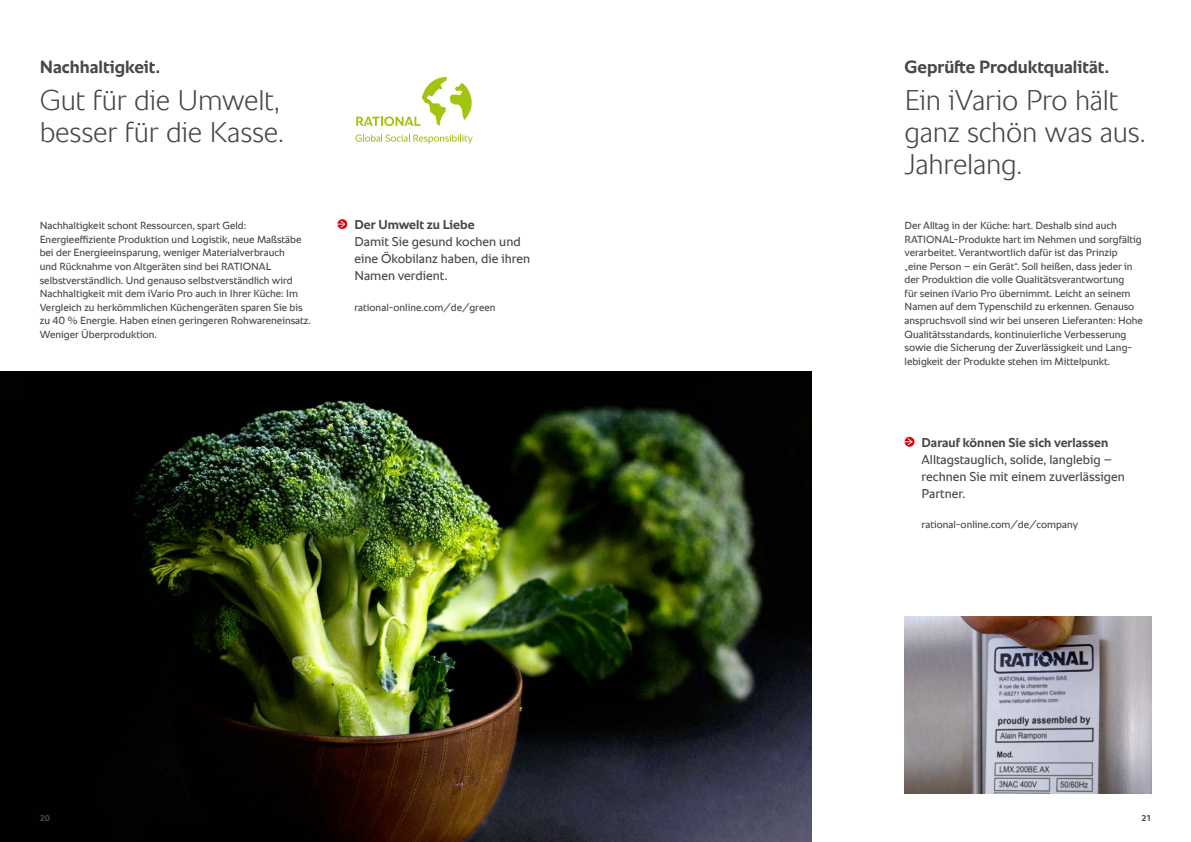
<style>
.page{position:relative;width:1191px;height:842px;background:#fff}
.page>*{position:absolute;margin:0;border:0;box-sizing:border-box;transform-origin:0 0}
.t1{font:300 29px/32px "RATIONAL Sans TT";letter-spacing:-.01em;color:#484847}
.t2{font:700 18px "RATIONAL Sans TT";color:#484847}
.t3{font:13px/17px "RATIONAL Sans TT";color:#484847}
.t4{font:700 13px "RATIONAL Sans TT";color:#484847}
.t5{font:10.5px/13.6px "RATIONAL Sans TT";color:#484847}
.t6{font:700 8.5px "RATIONAL Sans TT";color:#484847}
</style>
<div class="page">
<img style="left:0;top:372px;width:811px;height:470px">
<img style="left:904px;top:617px;width:247px;height:177px">
<svg style="left:337px;top:219px;width:10px;height:10px"></svg>
<svg style="left:904px;top:437px;width:10px;height:10px"></svg>
<svg style="left:356px;top:77px;width:116px;height:49px"></svg>
<svg style="left:355px;top:134px;width:118px;height:10px"></svg>
<h2 class="t2" style="left:40px;top:53px;width:122px">Nachhaltigkeit.</h2>
<h1 class="t1" style="left:40px;top:84px;width:246px">Gut für die Umwelt, besser für die Kasse.</h1>
<p class="t5" style="left:40px;top:219px;width:273px">Nachhaltigkeit schont Ressourcen, spart Geld:<br>Energieeffiziente Produktion und Logistik, neue Maßstäbe bei der Energieeinsparung, weniger Materialverbrauch<br>und Rücknahme von Altgeräten sind bei RATIONAL selbstverständlich. Und genauso selbstverständlich wird Nachhaltigkeit mit dem iVario Pro auch in Ihrer Küche: Im Vergleich zu herkömmlichen Küchengeräten sparen Sie bis zu 40 % Energie. Haben einen geringeren Rohwareneinsatz.<br>Weniger Überproduktion.</p>
<p class="t4" style="left:354px;top:215px;width:122px">Der Umwelt zu Liebe</p>
<p class="t3" style="left:354px;top:233px;width:177px">Damit Sie gesund kochen und eine Ökobilanz haben, die ihren<br>Namen verdient.</p>
<p class="t5" style="left:354px;top:300px;width:142px">rational-online.com/de/green</p>
<h2 class="t2" style="left:904px;top:53px;width:206px">Geprüfte Produktqualität.</h2>
<h1 class="t1" style="left:904px;top:84px;width:243px">Ein iVario Pro hält ganz schön was aus.<br>Jahrelang.</h1>
<p class="t5" style="left:904px;top:219px;width:240px">Der Alltag in der Küche: hart. Deshalb sind auch RATIONAL-Produkte hart im Nehmen und sorgfältig verarbeitet. Verantwortlich dafür ist das Prinzip „eine Person – ein Gerät“. Soll heißen, dass jeder in der Produktion die volle Qualitätsverantwortung<br>für seinen iVario Pro übernimmt. Leicht an seinem Namen auf dem Typenschild zu erkennen. Genauso anspruchsvoll sind wir bei unseren Lieferanten: Hohe Qualitätsstandards, kontinuierliche Verbesserung sowie die Sicherung der Zuverlässigkeit und Lang&shy;lebigkeit der Produkte stehen im Mittelpunkt.</p>
<p class="t4" style="left:921px;top:433px;width:188px">Darauf können Sie sich verlassen</p>
<p class="t3" style="left:921px;top:451px;width:205px">Alltagstauglich, solide, langlebig – rechnen Sie mit einem zuverlässigen<br>Partner.</p>
<p class="t5" style="left:921px;top:518px;width:158px">rational-online.com/de/company</p>
<p class="t6" style="left:40px;top:812px;width:12px">20</p>
<p class="t6" style="left:1141px;top:812px;width:11px">21</p>
</div>
